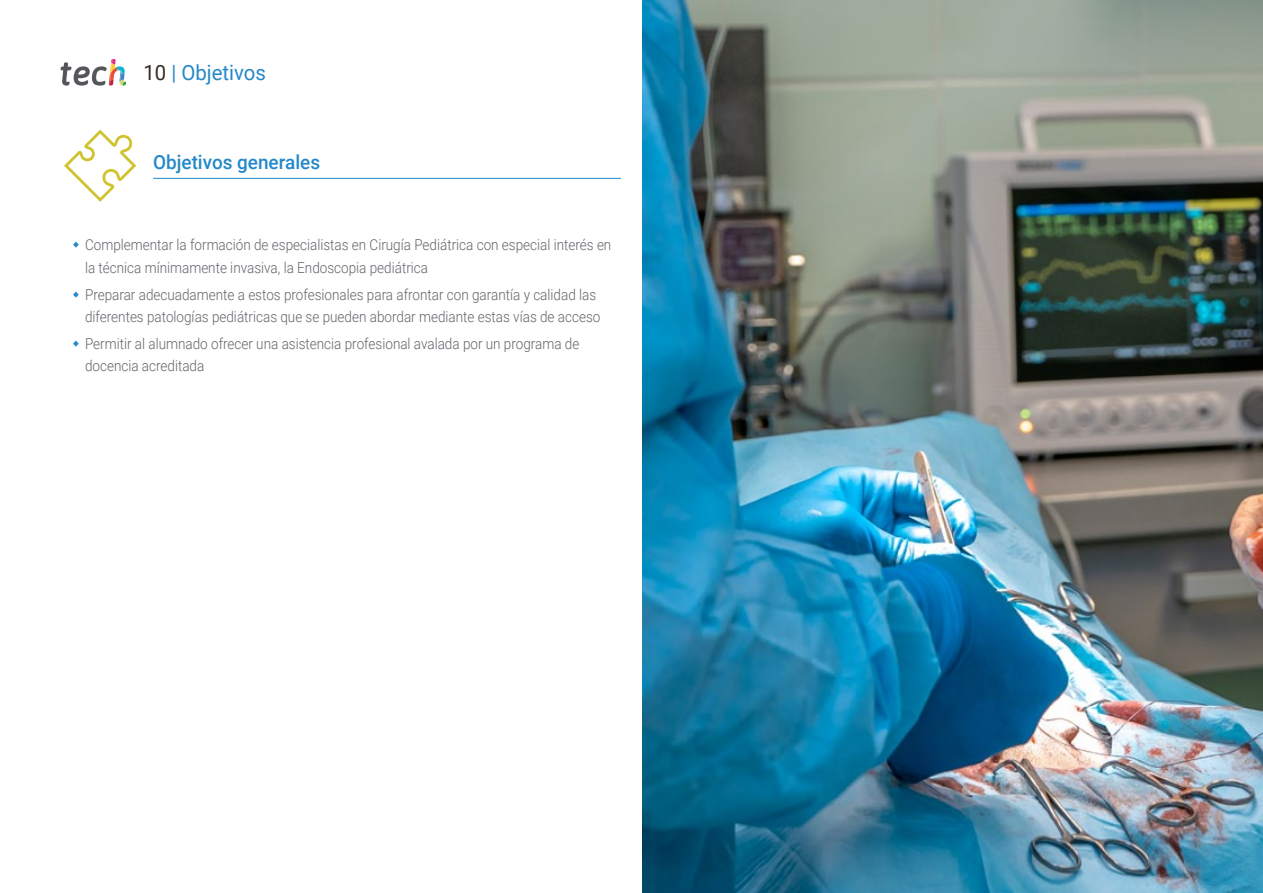
<style>
.page{position:relative;width:1263px;height:893px;background:#fff}
.page>*{position:absolute;margin:0;border:0;box-sizing:border-box;transform-origin:0 0}
.t1{font:21px "Roboto";color:#2488c9}
.t2{font:500 19.5px "Roboto";color:#2488c9}
.t3{font:300 15px/22.5px "Roboto";color:#61646a;scale:.9 1}
.s1{color:#312e20}
</style>
<div class="page">
<hr style="left:153px;top:178px;width:468px;height:1px;background:#2488c9">
<svg style="left:64px;top:130px;width:72px;height:72px"></svg>
<img style="left:642px;top:0;width:621px;height:893px">
<svg style="left:61px;top:59px;width:65px;height:27px"></svg>
<h1 class="t1" style="left:144px;top:57px;width:124px"><span class="s1">10</span> | Objetivos</h1>
<h2 class="t2" style="left:153px;top:148px;width:169px">Objetivos generales</h2>
<p class="t3" style="left:85px;top:233px;width:586px">Complementar la formación de especialistas en Cirugía Pediátrica con especial interés en la técnica mínimamente invasiva, la Endoscopia pediátrica</p>
<p class="t3" style="left:85px;top:282px;width:574px">Preparar adecuadamente a estos profesionales para afrontar con garantía y calidad las diferentes patologías pediátricas que se pueden abordar mediante estas vías de acceso</p>
<p class="t3" style="left:85px;top:332px;width:551px">Permitir al alumnado ofrecer una asistencia profesional avalada por un programa de docencia acreditada</p>
</div>
